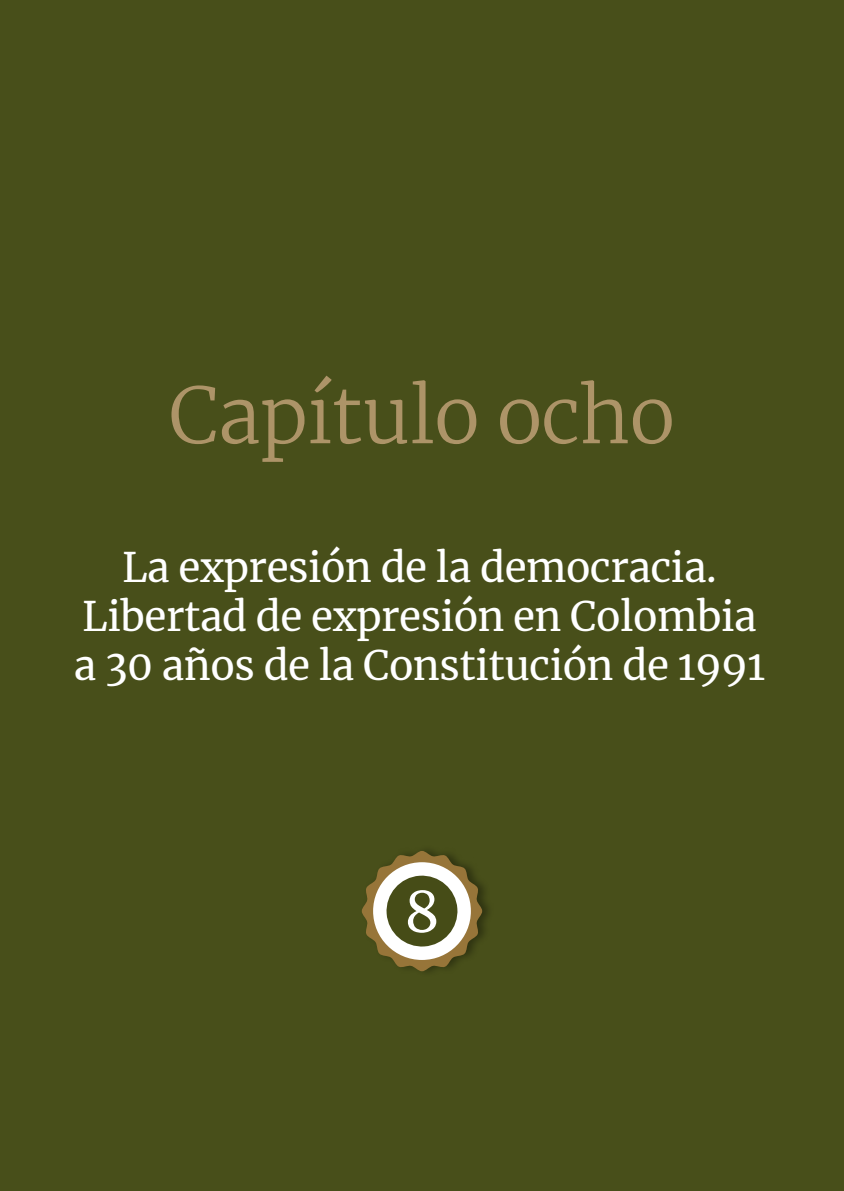
<style>
.page{position:relative;width:844px;height:1191px;background:#fff}
.page>*{position:absolute;margin:0;border:0;box-sizing:border-box;transform-origin:0 0}
.t1{font:300 77px "Merriweather";letter-spacing:-.01em;color:#ad9468}
.t2{font:56px "Merriweather";color:#fff}
.t3{font:40.25px/49px "Merriweather";letter-spacing:-.01em;color:#fff;text-align:center}
</style>
<div class="page">
<div style="left:0;top:0;width:843px;height:1191px;background:#484f1a"></div>
<svg style="left:361px;top:851px;width:121px;height:120px"></svg>
<h1 class="t1" style="left:169px;top:362px;width:508px">Capítulo ocho</h1>
<p class="t3" style="left:74px;top:541px;width:692px">La expresión de la democracia.<br>Libertad de expresión en Colombia a 30 años de la Constitución de 1991</p>
<h2 class="t2" style="left:404px;top:873px;width:37px">8</h2>
</div>
